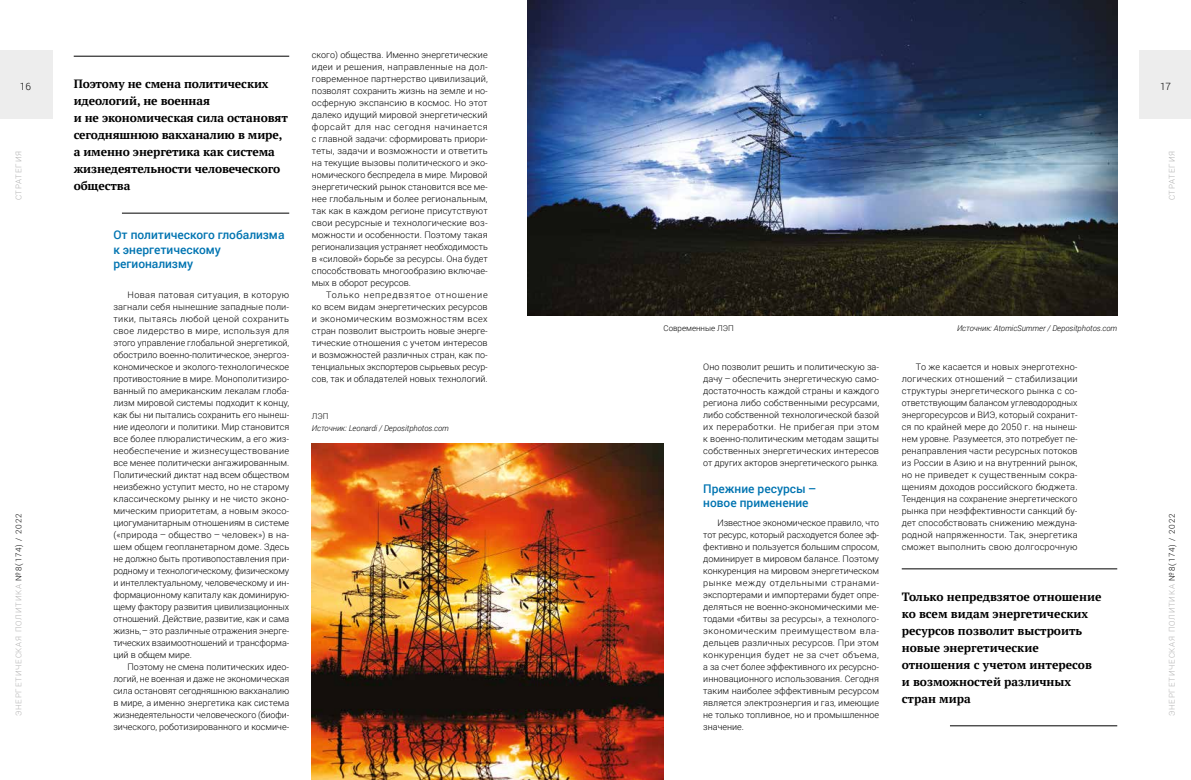
<style>
.page{position:relative;width:1191px;height:780px;background:#fff}
.page>*{position:absolute;margin:0;border:0;box-sizing:border-box;transform-origin:0 0}
.t1{font:700 12px/17px "PT Serif";letter-spacing:-.01em;color:#000}
.t2{font:500 12px/14.4px "Roboto";color:#0074b1}
.t3{font:300 10px "Roboto";color:#000}
.t4{font:300 9px/12px "Roboto";color:#000;text-align:justify}
.t5{font:italic 300 8px "Roboto";color:#000}
.t6{font:300 8px "Roboto";letter-spacing:.1em;color:#b3b2b2}
.t7{font:300 8px "Roboto";letter-spacing:.1em;color:#b0b0b0}
.t8{font:300 8px "Roboto";color:#000}
.s1{color:#000}
</style>
<div class="page">
<div style="left:1139px;top:51px;width:52px;height:68px;background:#ededed"></div>
<div style="left:0;top:51px;width:52px;height:68px;background:#ededed"></div>
<img style="left:312px;top:444px;width:351px;height:336px">
<hr style="left:901px;top:568px;width:216px;height:1px;background:#000">
<hr style="left:950px;top:725px;width:167px;height:1px;background:#000">
<hr style="left:74px;top:56px;width:215px;height:1px;background:#000">
<hr style="left:122px;top:213px;width:167px;height:1px;background:#000">
<img style="left:527px;top:0;width:590px;height:315px">
<p class="t4" style="left:312px;top:48px;width:177px">ского) общества. Именно энергетические идеи и решения, направленные на дол&shy;говременное партнерство цивилизаций, позволят сохранить жизнь на земле и но&shy;осферную экспансию в космос. Но этот далеко идущий мировой энергетический форсайт для нас сегодня начинается с главной задачи: сформировать приори&shy;теты, задачи и возможности и ответить на текущие вызовы политического и эко&shy;номического беспредела в мире. Мировой энергетический рынок становится все ме&shy;нее глобальным и более региональным, так как в каждом регионе присутствуют свои ресурсные и технологические воз&shy;можности и особенности. Поэтому такая регионализация устраняет необходимость в «силовой» борьбе за ресурсы. Она будет способствовать многообразию включае&shy;мых в оборот ресурсов.</p>
<p class="t4" style="left:312px;top:288px;width:177px;text-indent:14px">Только непредвзятое отношение ко всем видам энергетических ресурсов и экономическим возможностям всех стран позволит выстроить новые энерге&shy;тические отношения с учетом интересов и возможностей различных стран, как по&shy;тенциальных экспортеров сырьевых ресур&shy;сов, так и обладателей новых технологий.</p>
<h1 class="t1" style="left:74px;top:75px;width:216px">Поэтому не смена политических идеологий, не военная<br>и не экономическая сила остановят сегодняшнюю вакханалию в мире, а именно энергетика как система жизнедеятельности человеческого общества</h1>
<p class="t3" style="left:20px;top:80px;width:13px">16</p>
<p class="t3" style="left:1160px;top:80px;width:13px">17</p>
<p class="t7" style="left:13px;top:200px;width:51px;rotate:-90deg">СТРАТЕГИЯ</p>
<p class="t7" style="left:1166px;top:200px;width:51px;rotate:-90deg">СТРАТЕГИЯ</p>
<h1 class="t2" style="left:113px;top:227px;width:173px">От политического глобализма к энергетическому регионализму</h1>
<p class="t4" style="left:113px;top:288px;width:177px;text-indent:14px">Новая патовая ситуация, в которую загнали себя нынешние западные поли&shy;тики, пытаясь любой ценой сохранить свое лидерство в мире, используя для этого управление глобальной энергетикой, обострило военно-политическое, энергоэ&shy;кономическое и эколого-технологическое противостояние в мире. Монополитизиро&shy;ванный по американским лекалам глоба&shy;лизм мировой системы подходит к концу, как бы ни пытались сохранить его нынеш&shy;ние идеологи и политики. Мир становится все более плюралистическим, а его жиз&shy;необеспечение и жизнесуществование все менее политически ангажированным.<br>Политический диктат над всем обществом неизбежно уступит место, но не старому классическому рынку и не чисто эконо&shy;мическим приоритетам, а новым экосо&shy;циогуманитарным отношениям в системе («природа – общество – человек») в на&shy;шем общем геопланетарном доме. Здесь не должно быть противопоставления при&shy;родному и технологическому, физическому и интеллектуальному, человеческому и ин&shy;формационному капиталу как доминирую&shy;щему фактору развития цивилизационных отношений. Действие, развитие, как и сама жизнь,– это различные отражения энерге&shy;тических взаимоотношений и трансформа&shy;ций в общем мире.</p>
<p class="t4" style="left:113px;top:660px;width:177px;text-indent:14px">Поэтому не смена политических идео&shy;логий, не военная и даже не экономическая сила остановят сегодняшнюю вакханалию в мире, а именно энергетика как система жизнедеятельности человеческого (биофи&shy;зического, роботизированного и космиче-</p>
<p class="t8" style="left:663px;top:323px;width:72px">Современные ЛЭП</p>
<p class="t5" style="left:957px;top:323px;width:162px">Источник: AtomicSummer / Depositphotos.com</p>
<p class="t4" style="left:703px;top:360px;width:177px">Оно позволит решить и политическую за&shy;дачу – обеспечить энергетическую само&shy;достаточность каждой страны и каждого региона либо собственными ресурсами, либо собственной технологической базой их переработки. Не прибегая при этом к военно-политическим методам защиты собственных энергетических интересов от других акторов энергетического рынка.</p>
<h1 class="t2" style="left:703px;top:480px;width:115px">Прежние ресурсы – новое применение</h1>
<p class="t4" style="left:703px;top:516px;width:177px;text-indent:14px">Известное экономическое правило, что тот ресурс, который расходуется более эф&shy;фективно и пользуется большим спросом, доминирует в мировом балансе. Поэтому конкуренция на мировом энергетическом рынке между отдельными странами&shy;экспортерами и импортерами будет опре&shy;деляться не военно-экономическими ме&shy;тодами «битвы за ресурсы», а технолого&shy;экономическим преимуществом вла&shy;дельцев различных ресурсов. При этом конкуренция будет не за счет объема, а за счет более эффективного их ресурсно&shy;инновационного использования. Сегодня таким наиболее эффективным ресурсом является электроэнергия и газ, имеющие не только топливное, но и промышленное значение.</p>
<p class="t4" style="left:901px;top:360px;width:177px;text-indent:14px">То же касается и новых энерготехно&shy;логических отношений – стабилизации структуры энергетического рынка с со&shy;ответствующим балансом углеводородных энергоресурсов и ВИЭ, который сохранит&shy;ся по крайней мере до 2050 г. на нынеш&shy;нем уровне. Разумеется, это потребует пе&shy;ренаправления части ресурсных потоков из России в Азию и на внутренний рынок, но не приведет к существенным сокра&shy;щениям доходов российского бюджета.<br>Тенденция на сохранение энергетического рынка при неэффективности санкций бу&shy;дет способствовать снижению междуна&shy;родной напряженности. Так, энергетика сможет выполнить свою долгосрочную</p>
<p class="t8" style="left:312px;top:410px;width:18px">ЛЭП</p>
<p class="t5" style="left:312px;top:422px;width:138px">Источник: Leonardi / Depositphotos.com</p>
<p class="t6" style="left:13px;top:716px;width:204px;rotate:-90deg">ЭНЕРГЕТИЧЕСКАЯ ПОЛИТИКА <span class="s1">№8(174) / 2022</span></p>
<p class="t6" style="left:1166px;top:716px;width:204px;rotate:-90deg">ЭНЕРГЕТИЧЕСКАЯ ПОЛИТИКА <span class="s1">№8(174) / 2022</span></p>
<h1 class="t1" style="left:901px;top:587px;width:201px">Только непредвзятое отношение ко всем видам энергетических ресурсов позволит выстроить новые энергетические отношения с учетом интересов и возможностей различных стран мира</h1>
</div>
